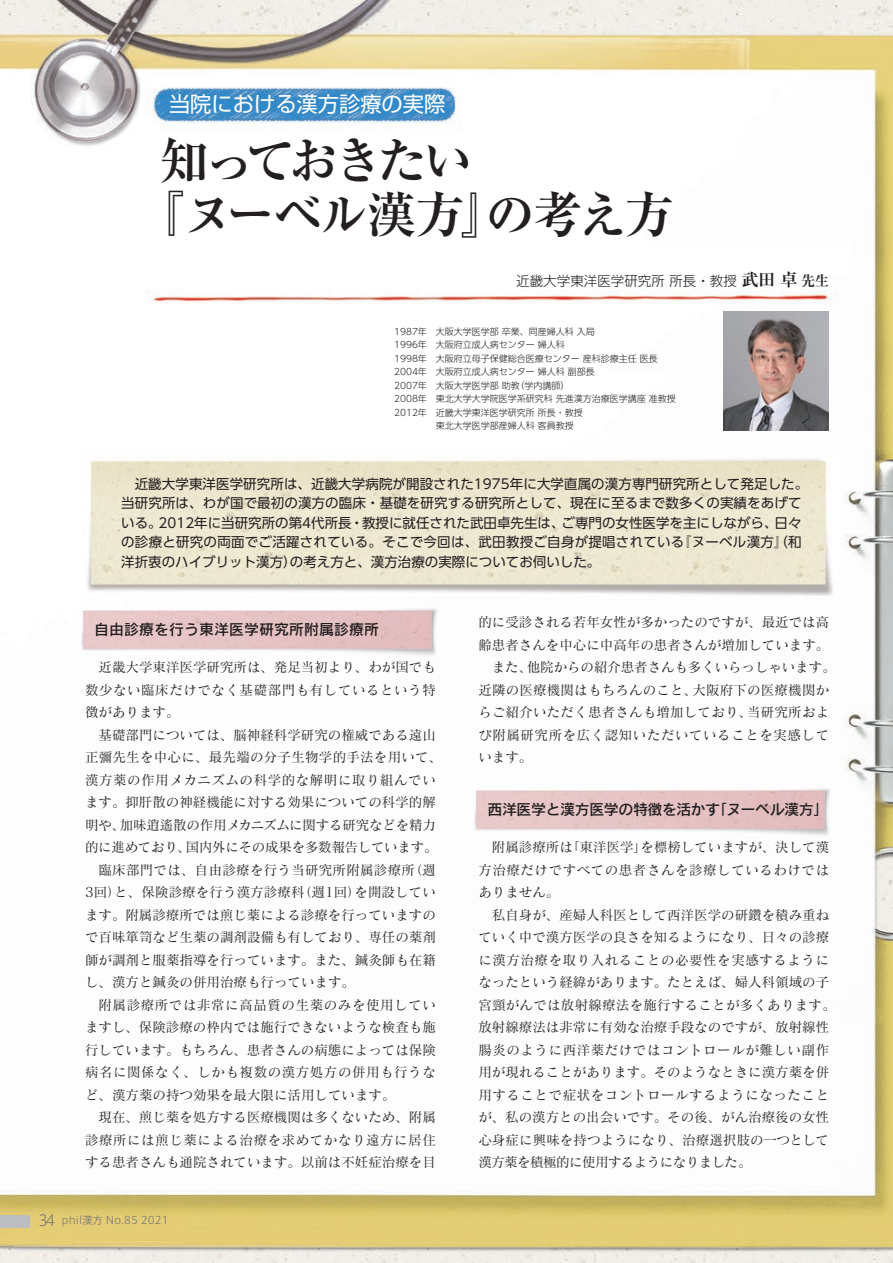
<style>
.page{position:relative;width:893px;height:1263px;background:#fff}
.page>*{position:absolute;margin:0;border:0;box-sizing:border-box;transform-origin:0 0}
.t1{font:700 49.5px/54px "Ryumin Pro";letter-spacing:-.075em;color:#231f20}
.t2{font:21.3px "Shin Go Pro";color:#fff}
.t3{font:15px "Rodin Pro DB";letter-spacing:-.03em;color:#231f20}
.t4{font:15px "Rodin Pro DB";color:#231f20}
.t5{font:13.5px/22.5px "Matisse Pro M";color:#231f20;text-align:justify}
.t6{font:13.5px/19.5px "UD Shin Go Pro";letter-spacing:.005em;color:#231f20}
.t7{font:13.5px "Matisse Pro M";letter-spacing:.04em;color:#231f20}
.t8{font:13.5px "Matisse Pro M";letter-spacing:.02em;color:#231f20}
.t9{font:13.5px "Matisse Pro M";letter-spacing:-.02em;color:#231f20}
.t10{font:13.5px "Matisse Pro M";letter-spacing:.045em;color:#231f20}
.t11{font:300 13.5px "UD Shin Go Pro";color:#231f20}
.t12{font:300 10.5px "Axis Std";color:#6c6d70}
.t13{font:300 9px "UD Shin Go Pro";color:#231f20}
.s1{font-family:"Ryumin Pro";font-weight:700;font-size:17.25px}
.s2{font-family:"Ryumin Pro";font-weight:700;font-size:14.25px}
.s3{font-size:15px}
</style>
<div class="page">
<img style="left:0;top:0;width:893px;height:1263px">
<div style="left:0;top:1215px;width:30px;height:13px;background:#bcbdc0"></div>
<img style="left:79px;top:601px;width:363px;height:58px">
<img style="left:472px;top:781px;width:363px;height:58px">
<img style="left:723px;top:312px;width:106px;height:118px">
<img style="left:83px;top:450px;width:756px;height:145px">
<h2 class="t2" style="left:169px;top:87px;width:278px">当院における漢方診療の実際</h2>
<h1 class="t1" style="left:135px;top:130px;width:541px;text-indent:25px">知っておきたい<br>『ヌーベル漢方』の考え方</h1>
<p class="t11" style="left:516px;top:270px;width:314px">近畿大学東洋医学研究所 所長・教授<span class="s1">武田 卓</span> <span class="s2">先生</span></p>
<p class="t13" style="left:394px;top:324px;width:202px">1987年　大阪大学医学部 卒業、同産婦人科 入局</p>
<p class="t13" style="left:394px;top:337px;width:172px">1996年　大阪府立成人病センター 婦人科</p>
<p class="t13" style="left:394px;top:351px;width:265px">1998年　大阪府立母子保健総合医療センター 産科診療主任 医長</p>
<p class="t13" style="left:394px;top:364px;width:202px">2004年　大阪府立成人病センター 婦人科 副部長</p>
<p class="t13" style="left:394px;top:378px;width:177px">2007年　大阪大学医学部 助教（学内講師）</p>
<p class="t13" style="left:394px;top:391px;width:283px">2008年　東北大学大学院医学系研究科 先進漢方治療医学講座 准教授</p>
<p class="t13" style="left:394px;top:405px;width:190px">2012年　近畿大学東洋医学研究所 所長・教授</p>
<p class="t13" style="left:418px;top:418px;width:157px">　　東北大学医学部産婦人科 客員教授</p>
<p class="t6" style="left:121px;top:474px;width:689px">　近畿大学東洋医学研究所は、近畿大学病院が開設された1975年に大学直属の漢方専門研究所として発足した。当研究所は、わが国で最初の漢方の臨床・基礎を研究する研究所として、現在に至るまで数多くの実績をあげている。2012年に当研究所の第4代所長・教授に就任された武田卓先生は、ご専門の女性医学を主にしながら、日々の診療と研究の両面でご活躍されている。そこで今回は、武田教授ご自身が提唱されている『ヌーベル漢方』（和洋折衷のハイブリット漢方）の考え方と、漢方治療の実際についてお伺いした。</p>
<p class="t4" style="left:94px;top:620px;width:286px">自由診療を行う東洋医学研究所附属診療所</p>
<p class="t5" style="left:85px;top:655px;width:352px;text-indent:14px">近畿大学東洋医学研究所は、発足当初より、わが国でも数少ない臨床だけでなく基礎部門も有しているという特徴があります。</p>
<p class="t5" style="left:99px;top:723px;width:339px">基礎部門については、脳神経科学研究の権威である遠山</p>
<p class="t8" style="left:85px;top:749px;width:359px">正彌先生を中心に、最先端の分子生物学的手法を用いて、</p>
<p class="t7" style="left:85px;top:771px;width:352px">漢方薬の作用メカニズムの科学的な解明に取り組んでい</p>
<p class="t5" style="left:85px;top:790px;width:352px">ます。抑肝散の神経機能に対する効果についての科学的解</p>
<p class="t5" style="left:85px;top:813px;width:352px">明や、加味逍遙散の作用メカニズムに関する研究などを精力</p>
<p class="t9" style="left:85px;top:839px;width:354px">的に進めており、国内外にその成果を多数報告しています。</p>
<p class="t8" style="left:99px;top:861px;width:339px">臨床部門では、自由診療を行う当研究所附属診療所（週</p>
<p class="t5" style="left:85px;top:880px;width:352px">3回）と、保険診療を行う漢方診療科（週1回）を開設してい</p>
<p class="t5" style="left:85px;top:903px;width:352px">ます。附属診療所では煎じ薬による診療を行っていますの</p>
<p class="t5" style="left:85px;top:925px;width:352px">で百味箪笥など生薬の調剤設備も有しており、専任の薬剤</p>
<p class="t5" style="left:85px;top:948px;width:352px">師が調剤と服薬指導を行っています。また、鍼灸師も在籍</p>
<p class="t5" style="left:85px;top:970px;width:271px">し、漢方と鍼灸の併用治療も行っています。</p>
<p class="t10" style="left:99px;top:996px;width:339px">附属診療所では非常に高品質の生薬のみを使用してい</p>
<p class="t5" style="left:85px;top:1015px;width:352px">ますし、保険診療の枠内では施行できないような検査も施</p>
<p class="t5" style="left:85px;top:1038px;width:352px">行しています。もちろん、患者さんの病態によっては保険</p>
<p class="t7" style="left:85px;top:1064px;width:352px">病名に関係なく、しかも複数の漢方処方の併用も行うな</p>
<p class="t5" style="left:85px;top:1083px;width:312px">ど、漢方薬の持つ効果を最大限に活用しています。</p>
<p class="t5" style="left:99px;top:1105px;width:339px">現在、煎じ薬を処方する医療機関は多くないため、附属</p>
<p class="t7" style="left:85px;top:1131px;width:352px">診療所には煎じ薬による治療を求めてかなり遠方に居住</p>
<p class="t5" style="left:85px;top:1150px;width:352px">する患者さんも通院されています。以前は不妊症治療を目</p>
<p class="t12" style="left:38px;top:1213px;width:132px"><span class="s3">34</span> phil漢方 No.85 2021</p>
<p class="t5" style="left:478px;top:610px;width:352px">的に受診される若年女性が多かったのですが、最近では高</p>
<p class="t5" style="left:478px;top:633px;width:352px">齢患者さんを中心に中高年の患者さんが増加しています。</p>
<p class="t5" style="left:492px;top:655px;width:345px">また、他院からの紹介患者さんも多くいらっしゃいます。</p>
<p class="t5" style="left:478px;top:678px;width:352px">近隣の医療機関はもちろんのこと、大阪府下の医療機関か</p>
<p class="t5" style="left:478px;top:701px;width:352px">らご紹介いただく患者さんも増加しており、当研究所およ</p>
<p class="t7" style="left:478px;top:726px;width:352px">び附属研究所を広く認知いただいていることを実感して</p>
<p class="t5" style="left:478px;top:746px;width:55px">います。</p>
<p class="t3" style="left:487px;top:800px;width:342px">西洋医学と漢方医学の特徴を活かす「ヌーベル漢方」</p>
<p class="t5" style="left:478px;top:835px;width:352px;text-indent:14px">附属診療所は「東洋医学」を標榜していますが、決して漢方治療だけですべての患者さんを診療しているわけではありません。</p>
<p class="t5" style="left:478px;top:903px;width:359px;text-align:left;text-indent:14px">私自身が、産婦人科医として西洋医学の研鑽を積み重ねていく中で漢方医学の良さを知るようになり、日々の診療に漢方治療を取り入れることの必要性を実感するようになったという経緯があります。たとえば、婦人科領域の子宮頸がんでは放射線療法を施行することが多くあります。放射線療法は非常に有効な治療手段なのですが、放射線性腸炎のように西洋薬だけではコントロールが難しい副作用が現れることがあります。そのようなときに漢方薬を併用することで症状をコントロールするようになったことが、私の漢方との出会いです。その後、がん治療後の女性心身症に興味を持つようになり、治療選択肢の一つとして漢方薬を積極的に使用するようになりました。</p>
</div>
